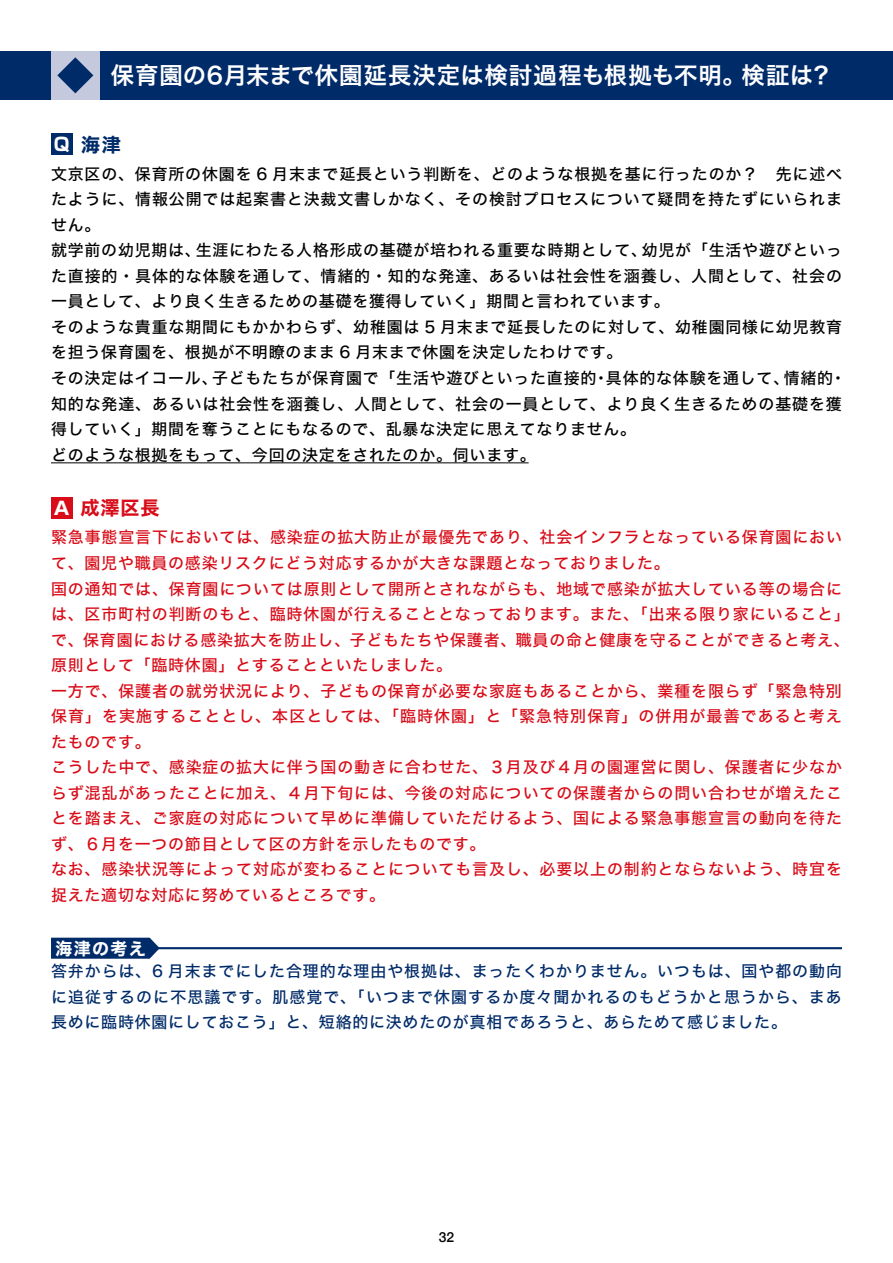
<style>
.page{position:relative;width:893px;height:1263px;background:#fff}
.page>*{position:absolute;margin:0;border:0;box-sizing:border-box;transform-origin:0 0}
.t1{font:23.4px "Hira Kaku Std W6";letter-spacing:.03em;color:#fff}
.t2{font:19.2px "Hira Kaku Std W7";color:#d80c18}
.t3{font:19.2px "Hira Kaku Std W7";color:#002b69}
.t4{font:16.95px "Hira Kaku Std W7";letter-spacing:.075em;color:#fff}
.t5{font:15.9px/25.5px "Hira Kaku Std W5";letter-spacing:.055em;color:#d80c18}
.t6{font:15.9px/25.5px "Hira Kaku Std W5";letter-spacing:.05em;color:#000}
.t7{font:15.9px/25.5px "Hira Kaku Std W5";letter-spacing:.05em;color:#002b69;text-align:justify}
.t8{font:500 13.8px "Helvetica Neue";color:#000}
.s1{font-family:"Shin Go Pr 5";font-weight:700;font-size:18px;color:#fff}
</style>
<div class="page">
<div style="left:0;top:51px;width:893px;height:49px;background:#002b69"></div>
<div style="left:51px;top:51px;width:49px;height:49px;background:#c5c9de"></div>
<svg style="left:57px;top:57px;width:36px;height:36px"></svg>
<hr style="left:51px;top:462px;width:478px;height:1px;background:#000">
<div style="left:51px;top:134px;width:21px;height:21px;background:#002b69"></div>
<div style="left:51px;top:497px;width:21px;height:22px;background:#d80c18"></div>
<hr style="left:133px;top:947px;width:709px;height:2px;background:#002b69">
<svg style="left:51px;top:938px;width:109px;height:21px;background:#0f3772"></svg>
<h1 class="t1" style="left:51px;top:58px;width:783px">　　 保育園の６月末まで休園延長決定は検討過程も根拠も不明。検証は？</h1>
<p class="t3" style="left:54px;top:129px;width:69px"><span class="s1">Q</span> 海津</p>
<p class="t6" style="left:51px;top:161px;width:796px">文京区の、保育所の休園を 6 月末まで延長という判断を、どのような根拠を基に行ったのか？　先に述べたように、情報公開では起案書と決裁文書しかなく、その検討プロセスについて疑問を持たずにいられません。<br>就学前の幼児期は、生涯にわたる人格形成の基礎が培われる重要な時期として、幼児が「生活や遊びといった直接的・具体的な体験を通して、情緒的・知的な発達、あるいは社会性を涵養し、人間として、社会の一員として、より良く生きるための基礎を獲得していく」期間と言われています。<br>そのような貴重な期間にもかかわらず、幼稚園は 5 月末まで延長したのに対して、幼稚園同様に幼児教育を担う保育園を、根拠が不明瞭のまま 6 月末まで休園を決定したわけです。<br>その決定はイコール、子どもたちが保育園で「生活や遊びといった直接的・具体的な体験を通して、情緒的・知的な発達、あるいは社会性を涵養し、人間として、社会の一員として、より良く生きるための基礎を獲得していく」期間を奪うことにもなるので、乱暴な決定に思えてなりません。<br>どのような根拠をもって、今回の決定をされたのか。伺います。</p>
<p class="t2" style="left:54px;top:493px;width:108px"><span class="s1">A</span> 成澤区長</p>
<p class="t5" style="left:51px;top:525px;width:800px">緊急事態宣言下においては、感染症の拡大防止が最優先であり、社会インフラとなっている保育園において、園児や職員の感染リスクにどう対応するかが大きな課題となっておりました。<br>国の通知では、保育園については原則として開所とされながらも、地域で感染が拡大している等の場合には、区市町村の判断のもと、臨時休園が行えることとなっております。また、「出来る限り家にいること」で、保育園における感染拡大を防止し、子どもたちや保護者、職員の命と健康を守ることができると考え、原則として「臨時休園」とすることといたしました。<br>一方で、保護者の就労状況により、子どもの保育が必要な家庭もあることから、業種を限らず「緊急特別保育」を実施することとし、本区としては、「臨時休園」と「緊急特別保育」の併用が最善であると考えたものです。<br>こうした中で、感染症の拡大に伴う国の動きに合わせた、３月及び４月の園運営に関し、保護者に少なからず混乱があったことに加え、４月下旬には、今後の対応についての保護者からの問い合わせが増えたことを踏まえ、ご家庭の対応について早めに準備していただけるよう、国による緊急事態宣言の動向を待たず、６月を一つの節目として区の方針を示したものです。<br>なお、感染状況等によって対応が変わることについても言及し、必要以上の制約とならないよう、時宜を捉えた適切な対応に努めているところです。</p>
<p class="t4" style="left:56px;top:935px;width:92px">海津の考え</p>
<p class="t7" style="left:51px;top:959px;width:792px">答弁からは、6 月末までにした合理的な理由や根拠は、まったくわかりません。いつもは、国や都の動向に追従するのに不思議です。肌感覚で、「いつまで休園するか度々聞かれるのもどうかと思うから、まあ長めに臨時休園にしておこう」と、短絡的に決めたのが真相であろうと、あらためて感じました。</p>
<p class="t8" style="left:439px;top:1226px;width:17px">32</p>
</div>
